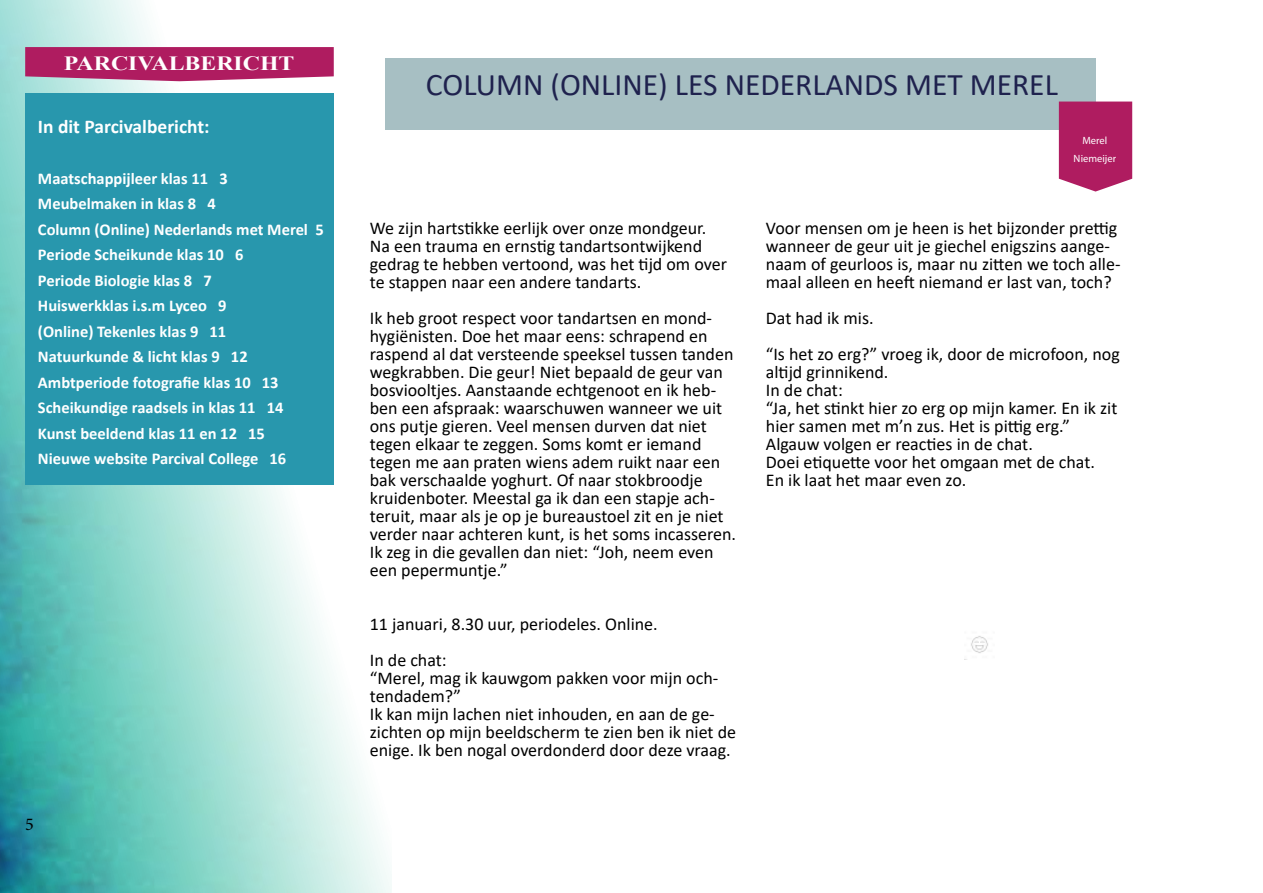
<style>
.page{position:relative;width:1263px;height:893px;background:#fff}
.page>*{position:absolute;margin:0;border:0;box-sizing:border-box;transform-origin:0 0}
.t1{font:31.5px "Calibri";color:#1f224e}
.t2{font:700 20.1px "Times New Roman";color:#fff;scale:1.18 1}
.t3{font:700 19.5px "Calibri";color:#fff}
.t4{font:18px/18px "Calibri";color:#000}
.t5{font:18px "Minion Pro";color:#000}
.t6{font:700 16.5px/25.5px "Calibri";color:#fff}
.t7{font:10.5px/18px "Myriad Pro";color:#fff;text-align:center}
</style>
<div class="page">
<img style="left:0;top:0;width:391px;height:893px">
<svg style="left:25px;top:47px;width:309px;height:34px;background:#b22a69"></svg>
<div style="left:25px;top:94px;width:309px;height:391px;background:#2897ad"></div>
<div style="left:385px;top:58px;width:710px;height:71px;background:#a7bfc3"></div>
<svg style="left:1059px;top:102px;width:73px;height:90px;background:#b52d6c"></svg>
<img style="left:971px;top:636px;width:17px;height:17px">
<p class="t2" style="left:64px;top:49px;width:197px">PARCIVALBERICHT</p>
<p class="t3" style="left:38px;top:112px;width:173px">In dit Parcivalbericht:</p>
<p class="t6" style="left:38px;top:165px;width:287px">Maatschappijleer klas 11 3<br>Meubelmaken in klas 8 4<br>Column (Online) Nederlands met Merel 5<br>Periode Scheikunde klas 10 6<br>Periode Biologie klas 8 7<br>Huiswerkklas i.s.m Lyceo 9<br>(Online) Tekenles klas 9 11<br>Natuurkunde &amp; licht klas 9 12<br>Ambtperiode fotografie klas 10 13<br>Scheikundige raadsels in klas 11 14<br>Kunst beeldend klas 11 en 12 15<br>Nieuwe website Parcival College 16</p>
<p class="t5" style="left:25px;top:812px;width:10px">5</p>
<h1 class="t1" style="left:426px;top:63px;width:633px">COLUMN (ONLINE) LES NEDERLANDS MET MEREL</h1>
<p class="t7" style="left:1074px;top:131px;width:44px">Merel<br>Niemeijer</p>
<p class="t4" style="left:370px;top:219px;width:359px">We zijn hartstikke eerlijk over onze mondgeur.<br>Na een trauma en ernstig tandartsontwijkend gedrag te hebben vertoond, was het tijd om over te stappen naar een andere tandarts.</p>
<p class="t4" style="left:370px;top:309px;width:368px">Ik heb groot respect voor tandartsen en mond&shy;hygiënisten. Doe het maar eens: schrapend en raspend al dat versteende speeksel tussen tanden wegkrabben. Die geur! Niet bepaald de geur van bosviooltjes. Aanstaande echtgenoot en ik heb&shy;ben een afspraak: waarschuwen wanneer we uit ons putje gieren. Veel mensen durven dat niet tegen elkaar te zeggen. Soms komt er iemand tegen me aan praten wiens adem ruikt naar een bak verschaalde yoghurt. Of naar stokbroodje kruidenboter. Meestal ga ik dan een stapje ach&shy;teruit, maar als je op je bureaustoel zit en je niet verder naar achteren kunt, is het soms incasseren.<br>Ik zeg in die gevallen dan niet: “Joh, neem even een pepermuntje.”</p>
<p class="t4" style="left:370px;top:606px;width:289px;line-height:36px">11 januari, 8.30 uur, periodeles. Online.<br>In de chat:</p>
<p class="t4" style="left:370px;top:669px;width:368px">“Merel, mag ik kauwgom pakken voor mijn och&shy;tendadem?”<br>Ik kan mijn lachen niet inhouden, en aan de ge&shy;zichten op mijn beeldscherm te zien ben ik niet de enige. Ik ben nogal overdonderd door deze vraag.</p>
<p class="t4" style="left:766px;top:219px;width:356px">Voor mensen om je heen is het bijzonder prettig wanneer de geur uit je giechel enigszins aange&shy;naam of geurloos is, maar nu zitten we toch alle&shy;maal alleen en heeft niemand er last van, toch?</p>
<p class="t4" style="left:766px;top:300px;width:355px;line-height:36px">Dat had ik mis.<br>“Is het zo erg?” vroeg ik, door de microfoon, nog</p>
<p class="t4" style="left:766px;top:363px;width:353px">altijd grinnikend.<br>In de chat:<br>“Ja, het stinkt hier zo erg op mijn kamer. En ik zit hier samen met m’n zus. Het is pittig erg.”<br>Algauw volgen er reacties in de chat.<br>Doei etiquette voor het omgaan met de chat.<br>En ik laat het maar even zo.</p>
</div>
